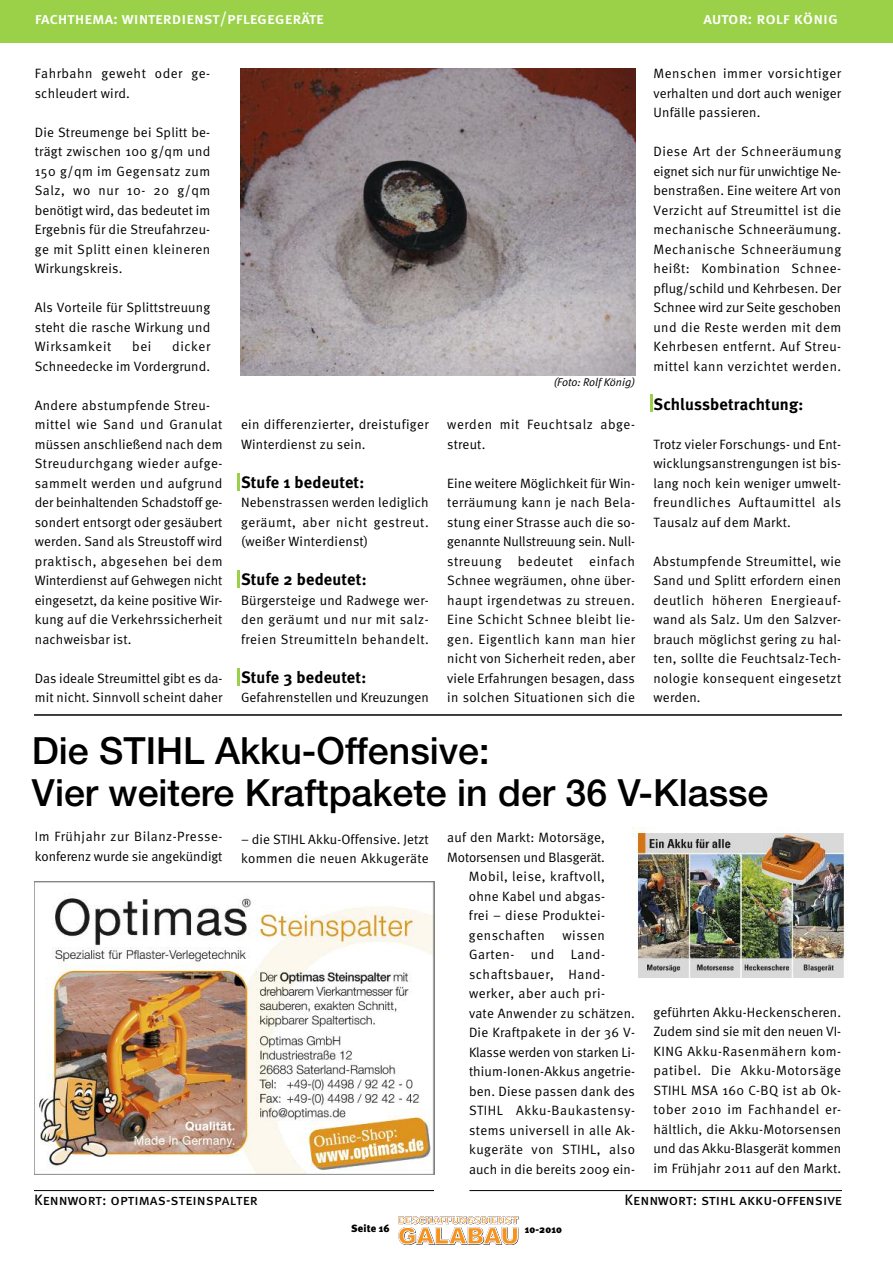
<style>
.page{position:relative;width:893px;height:1263px;background:#fff}
.page>*{position:absolute;margin:0;border:0;box-sizing:border-box;transform-origin:0 0}
.t1{font:500 37.5px/42px "Helvetica Neue";color:#000}
.t2{font:700 16.5px "Meta";letter-spacing:.015em;color:#000}
.t3{font:16.5px "Meta Medium Caps";letter-spacing:-.005em;color:#fff}
.t4{font:15px "Meta Book Caps";color:#000}
.t5{font:13.5px/19.5px "Meta Normal";letter-spacing:.015em;color:#000;text-align:justify}
.t6{font:13.5px/19.5px "Meta Normal";letter-spacing:.04em;color:#000}
.t7{font:13.5px/19.5px "Meta Normal";letter-spacing:-.005em;color:#000}
.t8{font:13.5px "Meta Normal";letter-spacing:-.01em;color:#000}
.t9{font:13.5px "Meta Normal";letter-spacing:.035em;color:#000}
.t10{font:italic 11.25px "Meta Normal";color:#000}
.t11{font:900 10.5px "Meta";letter-spacing:.015em;color:#000}
</style>
<div class="page">
<hr style="left:469px;top:1190px;width:373px;height:1px;background:#000">
<div style="left:0;top:0;width:893px;height:43px;background:#9ad149"></div>
<svg style="left:398px;top:1217px;width:120px;height:28px"></svg>
<img style="left:240px;top:68px;width:396px;height:308px">
<hr style="left:34px;top:714px;width:808px;height:2px;background:#000">
<hr style="left:237px;top:474px;width:3px;height:17px;background:#9ad149">
<svg style="left:238px;top:570px;width:2px;height:17px"></svg>
<hr style="left:237px;top:668px;width:3px;height:17px;background:#9ad149">
<svg style="left:650px;top:395px;width:2px;height:17px"></svg>
<img style="left:34px;top:881px;width:401px;height:294px">
<img style="left:632px;top:827px;width:216px;height:151px">
<hr style="left:34px;top:1190px;width:400px;height:1px;background:#000">
<p class="t3" style="left:35px;top:13px;width:291px">fachthema: winterdienst/pflegegeräte</p>
<p class="t3" style="left:703px;top:13px;width:136px">autor: rolf könig</p>
<p class="t5" style="left:653px;top:65px;width:189px">Menschen immer vorsichtiger verhalten und dort auch weniger Unfälle passieren.</p>
<p class="t5" style="left:653px;top:143px;width:189px">Diese Art der Schneeräumung eignet sich nur für unwichtige Ne&shy;benstraßen. Eine weitere Art von Verzicht auf Streumittel ist die mechanische Schneeräumung.<br>Mechanische Schneeräumung heißt: Kombination Schnee&shy;pflug/schild und Kehrbesen. Der Schnee wird zur Seite geschoben und die Reste werden mit dem Kehrbesen entfernt. Auf Streu&shy;mittel kann verzichtet werden.</p>
<p class="t2" style="left:653px;top:394px;width:151px">Schlussbetrachtung:</p>
<p class="t5" style="left:653px;top:435px;width:189px">Trotz vieler Forschungs- und Ent&shy;wicklungsanstrengungen ist bis&shy;lang noch kein weniger umwelt&shy;freundliches Auftaumittel als Tausalz auf dem Markt.</p>
<p class="t5" style="left:653px;top:552px;width:189px">Abstumpfende Streumittel, wie Sand und Splitt erfordern einen deutlich höheren Energieauf&shy;wand als Salz. Um den Salzver&shy;brauch möglichst gering zu hal&shy;ten, sollte die Feuchtsalz-Tech&shy;nologie konsequent eingesetzt werden.</p>
<h1 class="t1" style="left:32px;top:733px;width:738px">Die STIHL Akku-Offensive:<br>Vier weitere Kraftpakete in der 36 V-Klasse</h1>
<p class="t7" style="left:35px;top:828px;width:189px">Im Frühjahr zur Bilanz-Presse&shy;konferenz wurde sie angekündigt</p>
<p class="t5" style="left:241px;top:830px;width:189px">– die STIHL Akku-Offensive. Jetzt kommen die neuen Akkugeräte</p>
<p class="t5" style="left:447px;top:829px;width:159px">auf den Markt: Motorsäge,</p>
<p class="t6" style="left:35px;top:65px;width:177px">Fahrbahn geweht oder ge&shy;schleudert wird.</p>
<p class="t5" style="left:35px;top:123px;width:177px">Die Streumenge bei Splitt be&shy;trägt zwischen 100 g/qm und 150 g/qm im Gegensatz zum Salz, wo nur 10- 20 g/qm benötigt wird, das bedeutet im Ergebnis für die Streufahrzeu&shy;ge mit Splitt einen kleineren Wirkungskreis.</p>
<p class="t5" style="left:35px;top:299px;width:177px">Als Vorteile für Splittstreuung steht die rasche Wirkung und Wirksamkeit</p>
<p class="t5" style="left:35px;top:338px;width:177px;text-align:right">dicker<br>Schneedecke im Vordergrund.</p>
<p class="t5" style="left:35px;top:396px;width:189px;text-align:left">Andere abstumpfende Streu&shy;mittel wie Sand und Granulat müssen anschließend nach dem<br>Streudurchgang wieder aufge&shy;sammelt werden und aufgrund der beinhaltenden Schadstoff ge&shy;sondert entsorgt oder gesäubert werden. Sand als Streustoff wird praktisch, abgesehen bei dem<br>Winterdienst auf Gehwegen nicht eingesetzt, da keine positive Wir&shy;kung auf die Verkehrssicherheit nachweisbar ist.</p>
<p class="t5" style="left:35px;top:669px;width:189px">Das ideale Streumittel gibt es da&shy;mit nicht. Sinnvoll scheint daher</p>
<p class="t5" style="left:132px;top:338px;width:21px">bei</p>
<p class="t10" style="left:554px;top:378px;width:83px">(Foto: Rolf König)</p>
<p class="t6" style="left:447px;top:416px;width:189px">werden mit Feuchtsalz abge&shy;streut.</p>
<p class="t5" style="left:447px;top:474px;width:189px">Eine weitere Möglichkeit für Win&shy;terräumung kann je nach Bela&shy;stung einer Strasse auch die so&shy;genannte Nullstreuung sein. Null&shy;streuung bedeutet einfach Schnee wegräumen, ohne über&shy;haupt irgendetwas zu streuen.<br>Eine Schicht Schnee bleibt lie&shy;gen. Eigentlich kann man hier nicht von Sicherheit reden, aber viele Erfahrungen besagen, dass in solchen Situationen sich die</p>
<p class="t5" style="left:241px;top:416px;width:189px">ein differenzierter, dreistufiger<br>Winterdienst zu sein.</p>
<p class="t2" style="left:241px;top:472px;width:125px">Stufe 1 bedeutet:</p>
<p class="t5" style="left:241px;top:494px;width:189px">Nebenstrassen werden lediglich geräumt, aber nicht gestreut. (weißer Winterdienst)</p>
<p class="t2" style="left:241px;top:569px;width:127px">Stufe 2 bedeutet:</p>
<p class="t5" style="left:241px;top:591px;width:189px">Bürgersteige und Radwege wer&shy;den geräumt und nur mit salz&shy;freien Streumitteln behandelt.</p>
<p class="t2" style="left:241px;top:667px;width:127px">Stufe 3 bedeutet:</p>
<p class="t5" style="left:241px;top:689px;width:189px">Gefahrenstellen und Kreuzungen</p>
<p class="t8" style="left:447px;top:852px;width:159px">Motorsensen und Blasgerät.</p>
<p class="t9" style="left:469px;top:872px;width:137px">Mobil, leise, kraftvoll,</p>
<p class="t5" style="left:469px;top:887px;width:137px">ohne Kabel und abgas-</p>
<p class="t5" style="left:469px;top:907px;width:137px">frei – diese Produktei-</p>
<p class="t6" style="left:469px;top:926px;width:77px">genschaften</p>
<p class="t5" style="left:469px;top:926px;width:167px;text-align:left;text-indent:94px">wissen<br>Garten- und Land&shy;schaftsbauer, Hand&shy;werker, aber auch pri-<br>vate Anwender zu schätzen.<br>Die Kraftpakete in der 36 V-<br>Klasse werden von starken Li&shy;thium-Ionen-Akkus angetrie&shy;ben. Diese passen dank des<br>STIHL Akku-Baukastensy&shy;stems universell in alle Ak&shy;kugeräte von STIHL, also auch in die bereits 2009 ein-</p>
<p class="t5" style="left:653px;top:1004px;width:189px">geführten Akku-Heckenscheren.<br>Zudem sind sie mit den neuen VI-KING Akku-Rasenmähern kom&shy;patibel. Die Akku-Motorsäge STIHL MSA 160 C-BQ ist ab Ok&shy;tober 2010 im Fachhandel er&shy;hältlich, die Akku-Motorsensen und das Akku-Blasgerät kommen im Frühjahr 2011 auf den Markt.</p>
<p class="t4" style="left:34px;top:1194px;width:225px">Kennwort: optimas-steinspalter</p>
<p class="t11" style="left:351px;top:1224px;width:40px">Seite 16</p>
<p class="t11" style="left:525px;top:1226px;width:39px">10-2010</p>
<p class="t4" style="left:624px;top:1194px;width:219px">Kennwort: stihl akku-offensive</p>
</div>
